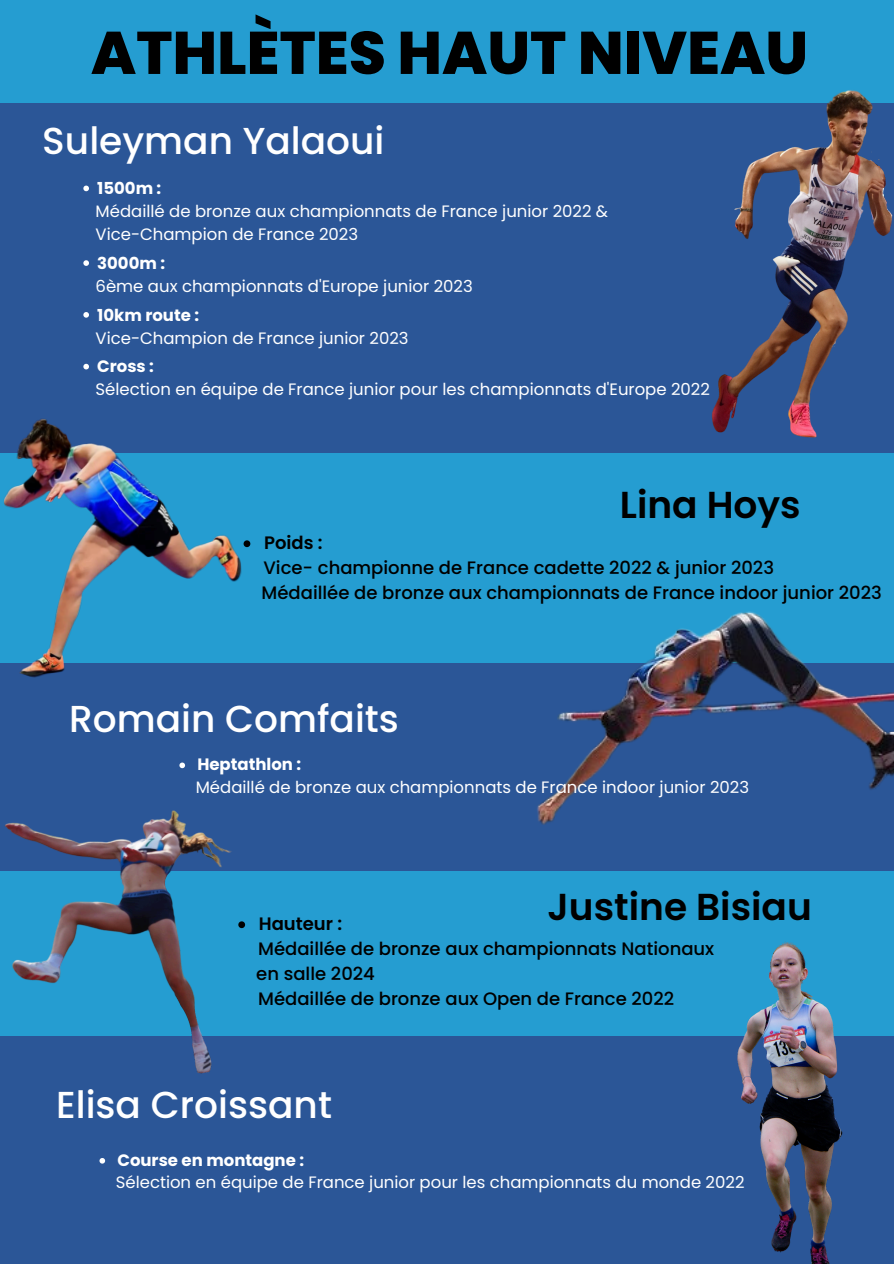
<style>
.page{position:relative;width:894px;height:1264px;background:#fff}
.page>*{position:absolute;margin:0;border:0;box-sizing:border-box;transform-origin:0 0}
.t1{font:800 60px "Poppins";color:#000}
.t2{font:500 37.5px "Poppins";color:#fff}
.t3{font:600 37.5px "Poppins";color:#000}
.t4{font:500 18px/24.8px "Poppins";color:#000}
.t5{font:600 18px "Poppins";color:#000}
.t6{font:16.5px "Poppins";color:#fff}
.t7{font:700 16.5px "Poppins";color:#fff}
</style>
<div class="page">
<div style="left:0;top:0;width:893px;height:1263px;background:#259dd1"></div>
<div style="left:0;top:103px;width:892px;height:350px;background:#2b5697"></div>
<div style="left:0;top:663px;width:893px;height:207px;background:#2b5697"></div>
<div style="left:0;top:1035px;width:893px;height:228px;background:#2b5697"></div>
<img style="left:446px;top:870px;width:447px;height:393px">
<img style="left:0;top:765px;width:376px;height:309px">
<img style="left:3px;top:363px;width:248px;height:315px">
<img style="left:511px;top:611px;width:382px;height:303px">
<svg style="left:83px;top:186px;width:6px;height:5px"></svg>
<svg style="left:83px;top:260px;width:6px;height:6px"></svg>
<svg style="left:83px;top:312px;width:6px;height:6px"></svg>
<svg style="left:83px;top:364px;width:6px;height:5px"></svg>
<img style="left:711px;top:90px;width:182px;height:363px">
<div style="left:476px;top:683px;width:80px;height:54px;background:#2b5697"></div>
<svg style="left:179px;top:762px;width:6px;height:6px"></svg>
<svg style="left:238px;top:921px;width:7px;height:7px"></svg>
<svg style="left:99px;top:1158px;width:6px;height:5px"></svg>
<svg style="left:882px;top:184px;width:11px;height:28px"></svg>
<svg style="left:832px;top:316px;width:50px;height:94px"></svg>
<p class="t1" style="left:91px;top:11px;width:718px">ATHLÈTES HAUT NIVEAU</p>
<p class="t2" style="left:42px;top:114px;width:343px">Suleyman Yalaoui</p>
<p class="t7" style="left:97px;top:177px;width:66px">1500m :</p>
<p class="t6" style="left:96px;top:200px;width:514px">Médaillé de bronze aux championnats de France junior 2022 &amp;</p>
<p class="t6" style="left:96px;top:223px;width:264px">Vice-Champion de France 2023</p>
<p class="t7" style="left:97px;top:251px;width:69px">3000m :</p>
<p class="t6" style="left:96px;top:274px;width:378px">6ème aux championnats d'Europe junior 2023</p>
<p class="t7" style="left:97px;top:303px;width:103px">10km route :</p>
<p class="t6" style="left:96px;top:326px;width:314px">Vice-Champion de France junior 2023</p>
<h2 class="t7" style="left:97px;top:355px;width:58px">Cross :</h2>
<p class="t6" style="left:96px;top:378px;width:615px">Sélection en équipe de France junior pour les championnats d'Europe 2022</p>
<p class="t3" style="left:619px;top:478px;width:182px">Lina Hoys</p>
<h2 class="t5" style="left:264px;top:530px;width:60px">Poids :</h2>
<p class="t4" style="left:261px;top:555px;width:621px">Vice- championne de France cadette 2022 &amp; junior 2023<br>Médaillée de bronze aux championnats de France indoor junior 2023</p>
<p class="t2" style="left:69px;top:692px;width:331px">Romain Comfaits</p>
<p class="t7" style="left:197px;top:753px;width:105px">Heptathlon :</p>
<h2 class="t6" style="left:196px;top:775px;width:554px">Médaillé de bronze aux championnats de France indoor junior 2023</h2>
<p class="t3" style="left:547px;top:880px;width:265px">Justine Bisiau</p>
<h3 class="t5" style="left:259px;top:911px;width:85px">Hauteur :</h3>
<h2 class="t4" style="left:256px;top:936px;width:459px">Médaillée de bronze aux championnats Nationaux en salle 2024<br>Médaillée de bronze aux Open de France 2022</h2>
<h2 class="t2" style="left:56px;top:1078px;width:277px">Elisa Croissant</h2>
<p class="t7" style="left:117px;top:1148px;width:188px">Course en montagne :</p>
<p class="t6" style="left:116px;top:1170px;width:630px">Sélection en équipe de France junior pour les championnats du monde 2022</p>
</div>
